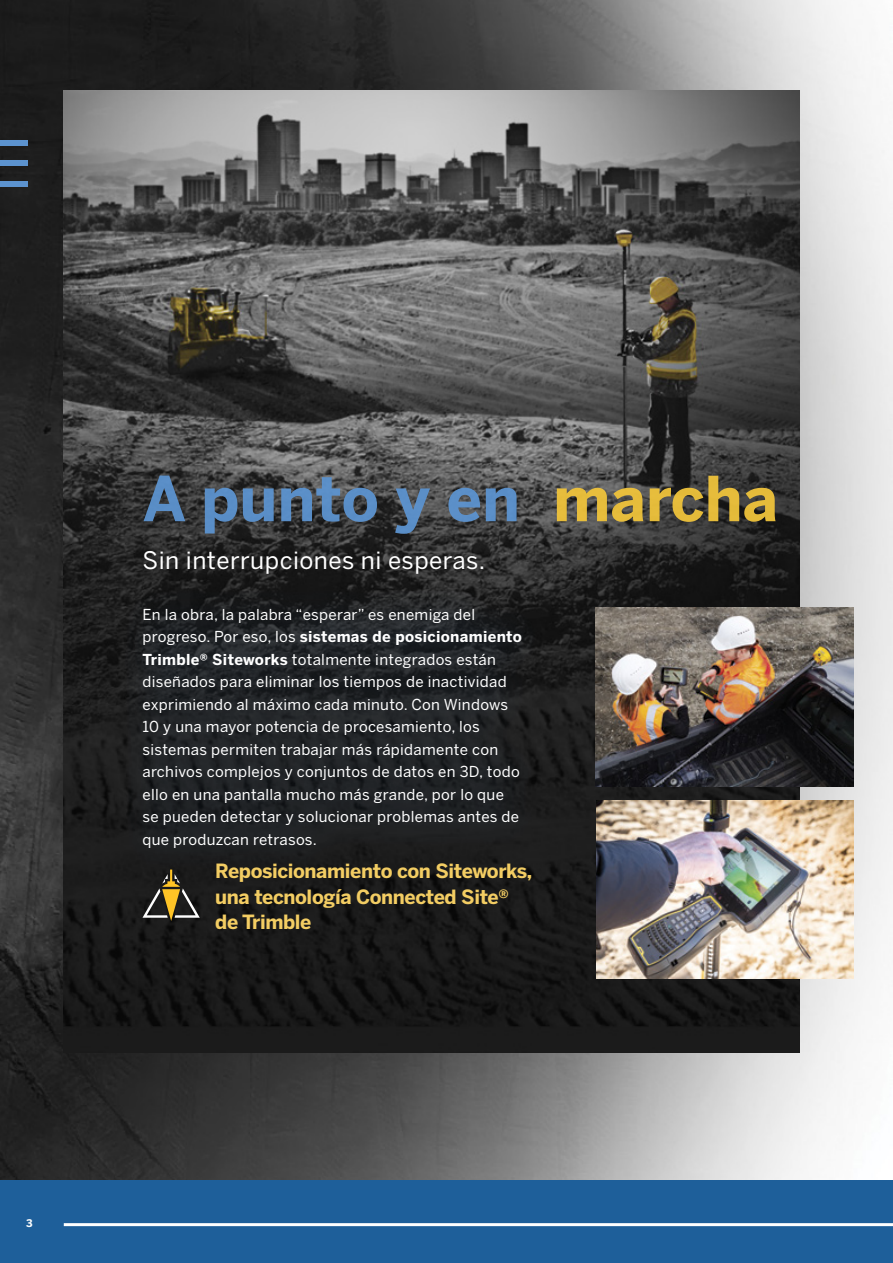
<style>
.page{position:relative;width:893px;height:1263px;background:#fff}
.page>*{position:absolute;margin:0;border:0;box-sizing:border-box;transform-origin:0 0}
.t1{font:700 61.5px "Benton Sans";color:#5c93cf}
.t2{font:24px "Benton Sans";letter-spacing:.02em;color:#fff}
.t3{font:700 19.5px/25.5px "Benton Sans";letter-spacing:-.02em;color:#f3cd63}
.t4{font:15px/22.5px "Benton Sans";letter-spacing:.02em;color:#fff}
.t5{font:700 10.5px "Benton Sans";color:#fff}
.s1{color:#efc33b}
.s2{font-weight:700}
</style>
<div class="page">
<img style="left:0;top:0;width:893px;height:1181px">
<img style="left:64px;top:90px;width:735px;height:962px">
<div style="left:0;top:140px;width:28px;height:6px;background:#5c93cf"></div>
<div style="left:0;top:160px;width:28px;height:6px;background:#5c93cf"></div>
<div style="left:0;top:181px;width:28px;height:5px;background:#5c93cf"></div>
<div style="left:115px;top:581px;width:434px;height:293px;background:#5c93cf;opacity:.4"></div>
<img style="left:596px;top:608px;width:257px;height:178px">
<img style="left:596px;top:801px;width:257px;height:177px">
<div style="left:0;top:1181px;width:893px;height:82px;background:#1e5f9a"></div>
<hr style="left:64px;top:1223px;width:829px;height:3px;background:#fff">
<svg style="left:142px;top:869px;width:58px;height:52px;background:#4b4430"></svg>
<h1 class="t1" style="left:142px;top:460px;width:637px">A punto y en <span class="s1">marcha</span></h1>
<h2 class="t2" style="left:142px;top:545px;width:344px">Sin interrupciones ni esperas.</h2>
<p class="t4" style="left:142px;top:603px;width:381px">En la obra, la palabra “esperar” es enemiga del progreso. Por eso, los <span class="s2">sistemas de posicionamiento Trimble® Siteworks</span> totalmente integrados están diseñados para eliminar los tiempos de inactividad exprimiendo al máximo cada minuto. Con Windows 10 y una mayor potencia de procesamiento, los sistemas permiten trabajar más rápidamente con archivos complejos y conjuntos de datos en 3D, todo ello en una pantalla mucho más grande, por lo que se pueden detectar y solucionar problemas antes de que produzcan retrasos.</p>
<h3 class="t3" style="left:215px;top:859px;width:318px">Reposicionamiento con Siteworks, una tecnología Connected Site® de Trimble</h3>
<p class="t5" style="left:26px;top:1216px;width:8px">3</p>
</div>
